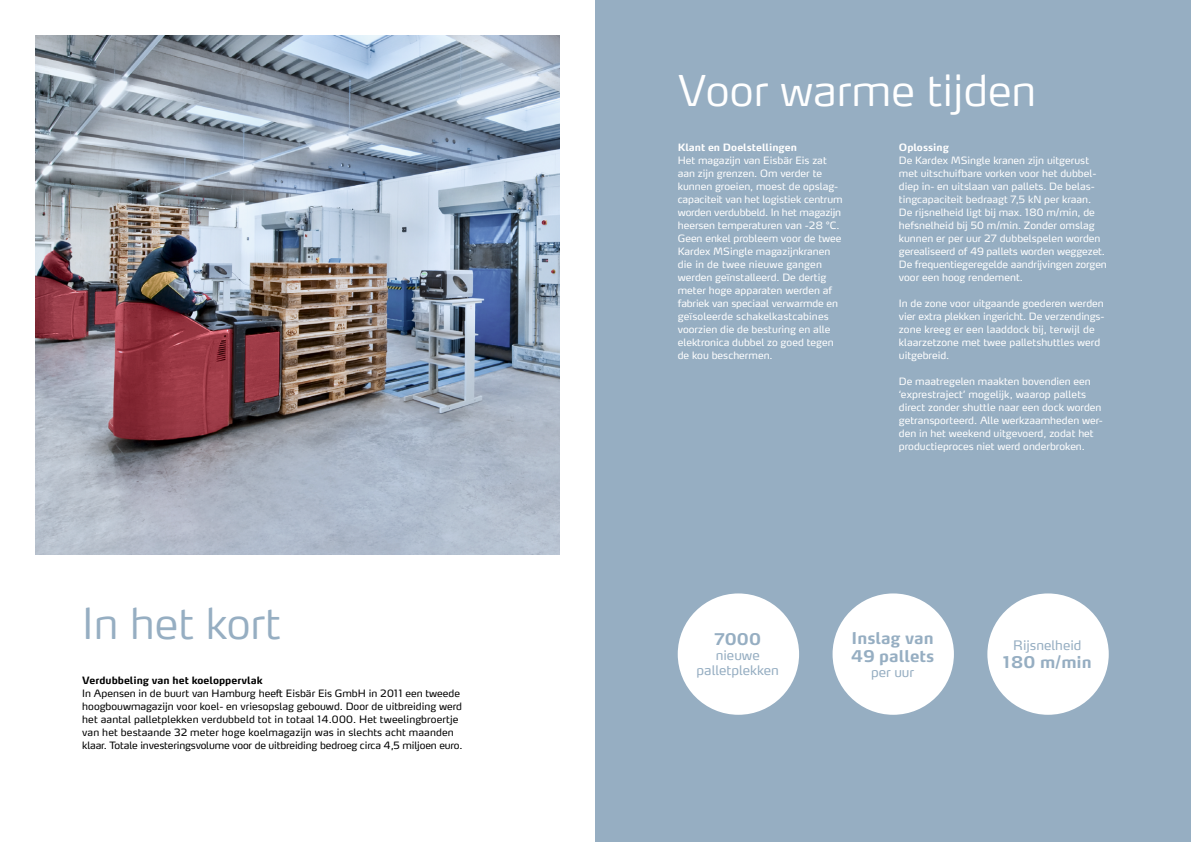
<style>
.page{position:relative;width:1191px;height:842px;background:#fff}
.page>*{position:absolute;margin:0;border:0;box-sizing:border-box;transform-origin:0 0}
.t1{font:300 42px "Max Pro";color:#fff}
.t2{font:300 42px "Max Pro";color:#96aec2}
.t3{font:700 16px/18px "Max Pro";color:#96aec2}
.t4{font:13px/15px "Max Pro";color:#96aec2;text-align:center}
.t5{font:10px/13px "Max Pro";color:#fff}
.t6{font:10px/13px "Max Pro";color:#000}
.t7{font:700 10px "Max Pro";color:#000}
.t8{font:700 10px "Max Pro";color:#fff}
</style>
<div class="page">
<div style="left:595px;top:0;width:596px;height:842px;background:#96aec2"></div>
<img style="left:36px;top:36px;width:524px;height:518px">
<div style="left:677px;top:593px;width:122px;height:122px;background:#fff;border-radius:50%"></div>
<div style="left:832px;top:593px;width:122px;height:122px;background:#fff;border-radius:50%"></div>
<div style="left:987px;top:593px;width:121px;height:122px;background:#fff;border-radius:50%"></div>
<h1 class="t2" style="left:82px;top:588px;width:200px">In het kort</h1>
<p class="t7" style="left:82px;top:672px;width:182px">Verdubbeling van het koeloppervlak</p>
<p class="t6" style="left:82px;top:686px;width:382px">In Apensen in de buurt van Hamburg heeft Eisbär Eis GmbH in 2011 een tweede hoogbouwmagazijn voor koel- en vriesopslag gebouwd. Door de uitbreiding werd het aantal palletplekken verdubbeld tot in totaal 14.000. Het tweelingbroertje van het bestaande 32 meter hoge koelmagazijn was in slechts acht maanden klaar. Totale investeringsvolume voor de uitbreiding bedroeg circa 4,5 miljoen euro.</p>
<h1 class="t1" style="left:677px;top:55px;width:360px">Voor warme tijden</h1>
<p class="t8" style="left:899px;top:139px;width:51px">Oplossing</p>
<p class="t5" style="left:899px;top:153px;width:209px">De Kardex MSingle kranen zijn uitgerust met uitschuifbare vorken voor het dubbel&shy;diep in- en uitslaan van pallets. De belas&shy;tingcapaciteit bedraagt 7,5 kN per kraan.<br>De rijsnelheid ligt bij max. 180 m/min, de hefsnelheid bij 50 m/min. Zonder omslag kunnen er per uur 27 dubbelspelen worden gerealiseerd of 49 pallets worden weggezet.<br>De frequentiegeregelde aandrijvingen zorgen voor een hoog rendement.</p>
<p class="t5" style="left:899px;top:296px;width:207px">In de zone voor uitgaande goederen werden vier extra plekken ingericht. De verzendings&shy;zone kreeg er een laaddock bij, terwijl de klaarzetzone met twee palletshuttles werd uitgebreid.</p>
<p class="t5" style="left:899px;top:374px;width:205px">De maatregelen maakten bovendien een ‘exprestraject’ mogelijk, waarop pallets direct zonder shuttle naar een dock worden getransporteerd. Alle werkzaamheden wer&shy;den in het weekend uitgevoerd, zodat het productieproces niet werd onderbroken.</p>
<p class="t8" style="left:678px;top:139px;width:121px">Klant en Doelstellingen</p>
<p class="t5" style="left:678px;top:153px;width:166px">Het magazijn van Eisbär Eis zat aan zijn grenzen. Om verder te kunnen groeien, moest de opslag&shy;capaciteit van het logistiek centrum worden verdubbeld. In het magazijn heersen temperaturen van -28 °C.<br>Geen enkel probleem voor de twee<br>Kardex MSingle magazijnkranen die in de twee nieuwe gangen werden geïnstalleerd. De dertig meter hoge apparaten werden af fabriek van speciaal verwarmde en geïsoleerde schakelkastcabines voorzien die de besturing en alle elektronica dubbel zo goed tegen de kou beschermen.</p>
<h2 class="t3" style="left:714px;top:628px;width:48px">7000</h2>
<h3 class="t4" style="left:696px;top:646px;width:84px">nieuwe palletplekken</h3>
<h2 class="t3" style="left:850px;top:627px;width:85px">Inslag van<br>49 pallets</h2>
<h3 class="t4" style="left:871px;top:663px;width:45px">per uur</h3>
<h3 class="t4" style="left:1013px;top:636px;width:70px">Rijsnelheid</h3>
<h2 class="t3" style="left:1003px;top:651px;width:90px">180 m/min</h2>
</div>
